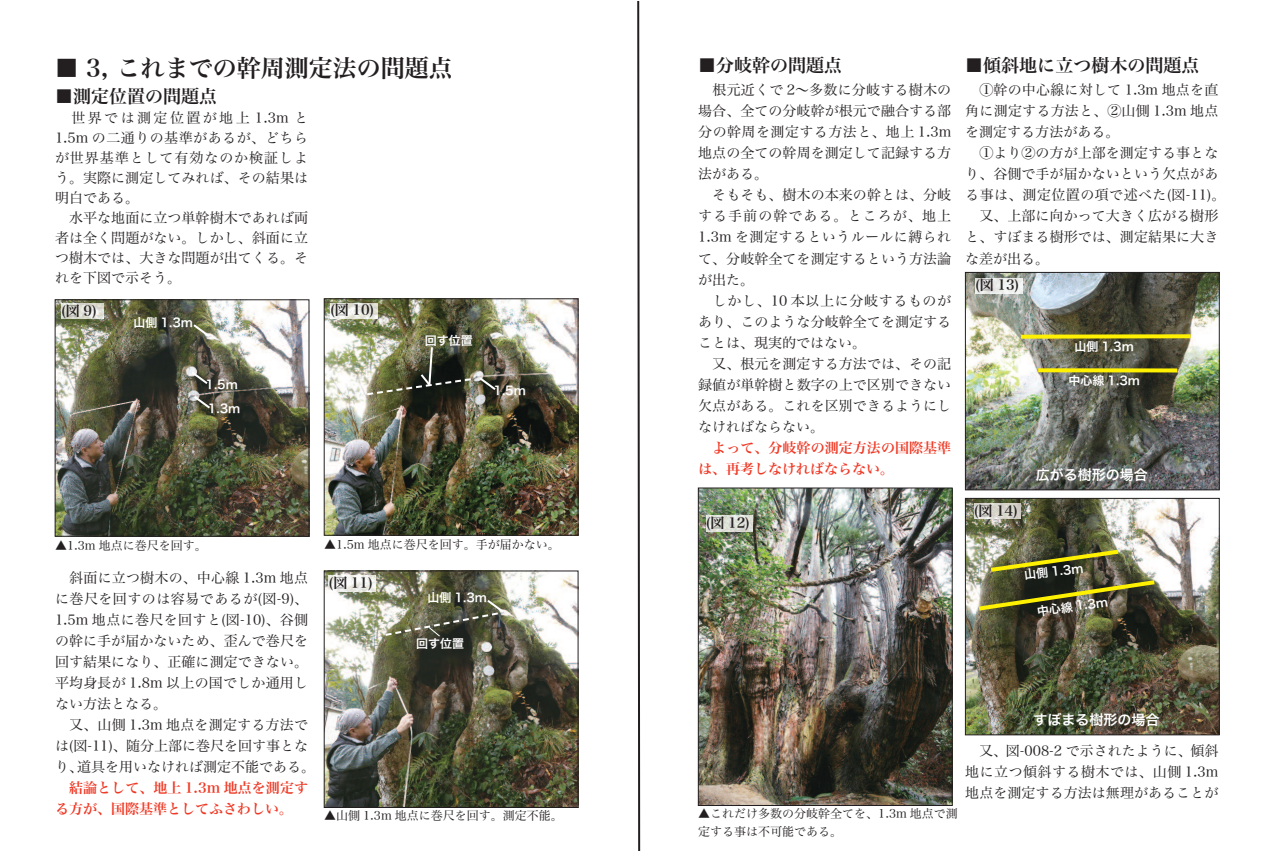
<style>
.page{position:relative;width:1276px;height:851px;background:#fff}
.page>*{position:absolute;margin:0;border:0;box-sizing:border-box;transform-origin:0 0}
.t1{font:24px "Hira Min Pro W6";color:#231f20}
.t2{font:18px "Hira Min Pro W6";color:#231f20}
.t3{font:14px/21px "Hira Min Pro W3";letter-spacing:.005em;color:#231f20;text-align:justify}
.t4{font:14px/21px "Hira Min Pro W6";color:#ef3a26}
.t5{font:14px "Hira Min Pro W6";color:#231f20}
.t6{font:14px "Hira Min Pro W3";letter-spacing:.03em;color:#231f20}
.t7{font:14px "Hira Kaku Pro W6";color:#fff}
.t8{font:12px/18px "Hira Min Pro W3";color:#231f20}
.t9{font:12px "Hira Kaku Pro W6";color:#fff}
.t10{font:12px "Hira Kaku Pro N W6";color:#fff}
</style>
<div class="page">
<svg style="left:637px;top:1px;width:4px;height:849px"></svg>
<img style="left:57px;top:301px;width:250px;height:233px">
<div style="left:55px;top:299px;width:254px;height:237px;border:1px solid #231f20"></div>
<img style="left:326px;top:300px;width:250px;height:233px">
<div style="left:324px;top:298px;width:254px;height:237px;border:1px solid #231f20"></div>
<img style="left:967px;top:274px;width:250px;height:214px">
<div style="left:965px;top:272px;width:254px;height:218px;border:1px solid #231f20"></div>
<img style="left:967px;top:500px;width:250px;height:232px">
<div style="left:965px;top:498px;width:254px;height:236px;border:1px solid #231f20"></div>
<img style="left:326px;top:572px;width:250px;height:233px">
<div style="left:324px;top:570px;width:254px;height:237px;border:1px solid #231f20"></div>
<img style="left:700px;top:490px;width:250px;height:313px">
<div style="left:698px;top:488px;width:254px;height:317px;border:1px solid #231f20"></div>
<svg style="left:1016px;top:332px;width:178px;height:8px"></svg>
<svg style="left:1038px;top:368px;width:139px;height:4px"></svg>
<img style="left:974px;top:547px;width:184px;height:66px">
<svg style="left:192px;top:394px;width:20px;height:16px"></svg>
<svg style="left:189px;top:369px;width:21px;height:17px"></svg>
<svg style="left:191px;top:322px;width:21px;height:17px"></svg>
<img style="left:365px;top:345px;width:133px;height:51px">
<img style="left:383px;top:598px;width:123px;height:39px">
<img style="left:61px;top:303px;width:43px;height:16px">
<img style="left:330px;top:303px;width:47px;height:15px">
<img style="left:329px;top:575px;width:47px;height:16px">
<img style="left:706px;top:515px;width:47px;height:16px">
<img style="left:975px;top:278px;width:47px;height:15px">
<img style="left:974px;top:503px;width:46px;height:15px">
<h1 class="t1" style="left:55px;top:47px;width:399px">■ 3, これまでの幹周測定法の問題点</h1>
<p class="t2" style="left:55px;top:80px;width:163px">■測定位置の問題点</p>
<p class="t3" style="left:55px;top:106px;width:254px;line-height:20px;text-indent:16px">世界では測定位置が地上 1.3m と1.5m の二通りの基準があるが、どちらが世界基準として有効なのか検証しよう。実際に測定してみれば、その結果は明白である。</p>
<p class="t3" style="left:55px;top:206px;width:255px;line-height:20px;text-indent:14px">水平な地面に立つ単幹樹木であれば両者は全く問題がない。しかし、斜面に立つ樹木では、大きな問題が出てくる。それを下図で示そう。</p>
<p class="t5" style="left:61px;top:298px;width:37px">(図 9)</p>
<p class="t5" style="left:330px;top:298px;width:45px">(図 10)</p>
<p class="t10" style="left:134px;top:311px;width:61px">山側 1.3m</p>
<p class="t10" style="left:205px;top:373px;width:34px">1.5m</p>
<p class="t10" style="left:208px;top:397px;width:34px">1.3m</p>
<p class="t9" style="left:425px;top:330px;width:49px">回す位置</p>
<p class="t10" style="left:493px;top:379px;width:34px">1.5m</p>
<p class="t2" style="left:698px;top:49px;width:145px">■分岐幹の問題点</p>
<p class="t3" style="left:698px;top:78px;width:254px;text-indent:14px">根元近くで 2〜多数に分岐する樹木の場合、全ての分岐幹が根元で融合する部分の幹周を測定する方法と、地上 1.3m地点の全ての幹周を測定して記録する方法がある。</p>
<p class="t3" style="left:698px;top:183px;width:254px;text-indent:14px">そもそも、樹木の本来の幹とは、分岐する手前の幹である。ところが、地上1.3m を測定するというルールに縛られて、分岐幹全てを測定するという方法論が出た。</p>
<p class="t3" style="left:698px;top:288px;width:254px;text-indent:15px">しかし、10 本以上に分岐するものがあり、このような分岐幹全てを測定することは、現実的ではない。</p>
<p class="t3" style="left:698px;top:351px;width:254px;text-indent:14px">又、根元を測定する方法では、その記録値が単幹樹と数字の上で区別できない欠点がある。これを区別できるようにしなければならない。</p>
<p class="t4" style="left:698px;top:436px;width:254px;text-indent:14px">よって、分岐幹の測定方法の国際基準は、再考しなければならない。</p>
<p class="t2" style="left:965px;top:49px;width:235px">■傾斜地に立つ樹木の問題点</p>
<p class="t3" style="left:965px;top:78px;width:254px;text-indent:14px">①幹の中心線に対して 1.3m 地点を直角に測定する方法と、②山側 1.3m 地点を測定する方法がある。</p>
<p class="t3" style="left:979px;top:141px;width:240px">①より②の方が上部を測定する事とな</p>
<p class="t3" style="left:965px;top:162px;width:254px">り、谷側で手が届かないという欠点があ</p>
<p class="t6" style="left:965px;top:183px;width:261px">る事は、測定位置の項で述べた(図-11)。</p>
<p class="t3" style="left:979px;top:204px;width:240px">又、上部に向かって大きく広がる樹形</p>
<p class="t3" style="left:965px;top:225px;width:255px">と、すぼまる樹形では、測定結果に大き</p>
<p class="t3" style="left:965px;top:246px;width:85px">な差が出る。</p>
<p class="t5" style="left:975px;top:273px;width:45px">(図 13)</p>
<p class="t9" style="left:1074px;top:335px;width:61px">山側 1.3m</p>
<p class="t9" style="left:1068px;top:369px;width:73px">中心線 1.3m</p>
<p class="t7" style="left:1035px;top:462px;width:114px">広がる樹形の場合</p>
<p class="t8" style="left:55px;top:535px;width:153px">▲1.3m 地点に巻尺を回す。</p>
<p class="t8" style="left:324px;top:534px;width:237px">▲1.5m 地点に巻尺を回す。手が届かない。</p>
<p class="t5" style="left:706px;top:510px;width:45px">(図 12)</p>
<p class="t3" style="left:55px;top:565px;width:255px;text-indent:14px">斜面に立つ樹木の、中心線 1.3m 地点に巻尺を回すのは容易であるが(図-9)、1.5m 地点に巻尺を回すと(図-10)、谷側の幹に手が届かないため、歪んで巻尺を回す結果になり、正確に測定できない。平均身長が 1.8m 以上の国でしか通用しない方法となる。</p>
<p class="t3" style="left:55px;top:712px;width:261px;text-align:center">又、山側 1.3m 地点を測定する方法では(図-11)、随分上部に巻尺を回す事となり、道具を用いなければ測定不能である。</p>
<p class="t4" style="left:55px;top:776px;width:254px;text-indent:14px">結論として、地上 1.3m 地点を測定する方が、国際基準としてふさわしい。</p>
<p class="t5" style="left:329px;top:570px;width:45px">(図 11)</p>
<p class="t10" style="left:427px;top:587px;width:61px">山側 1.3m</p>
<p class="t9" style="left:416px;top:632px;width:49px">回す位置</p>
<p class="t8" style="left:324px;top:805px;width:240px">▲山側 1.3m 地点に巻尺を回す。測定不能。</p>
<p class="t8" style="left:698px;top:803px;width:261px">▲これだけ多数の分岐幹全てを、1.3m 地点で測定する事は不可能である。</p>
<p class="t5" style="left:974px;top:498px;width:45px">(図 14)</p>
<p class="t9" style="left:1023px;top:564px;width:61px;rotate:-7deg">山側 1.3m</p>
<p class="t9" style="left:1035px;top:600px;width:73px;rotate:-8deg">中心線 1.3m</p>
<p class="t7" style="left:1033px;top:706px;width:128px">すぼまる樹形の場合</p>
<p class="t3" style="left:965px;top:738px;width:254px;text-indent:14px">又、図-008-2 で示されたように、傾斜地に立つ傾斜する樹木では、山側 1.3m地点を測定する方法は無理があることが</p>
</div>
